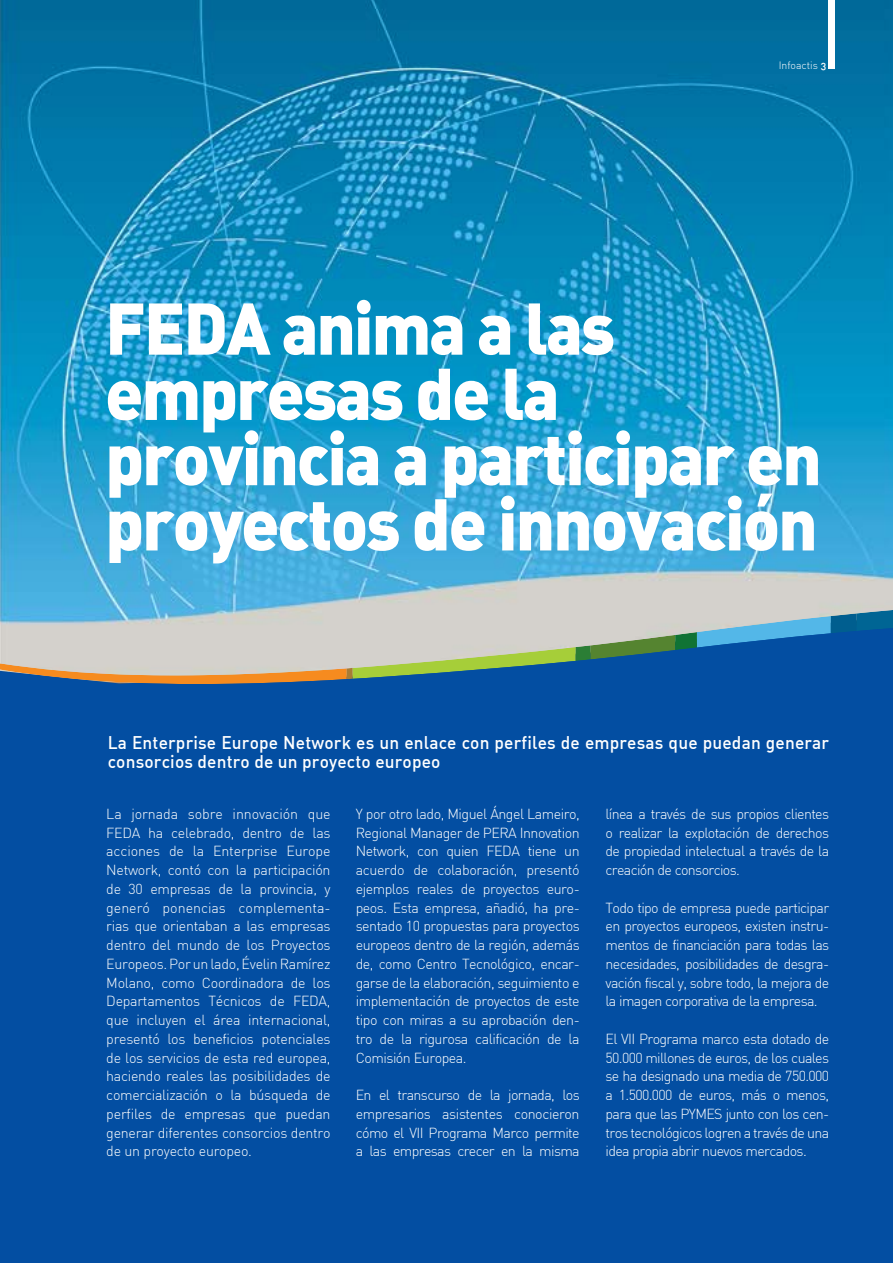
<style>
.page{position:relative;width:893px;height:1263px;background:#fff}
.page>*{position:absolute;margin:0;border:0;box-sizing:border-box;transform-origin:0 0}
.t1{font:900 72px/65.2px "DIN Alternate";letter-spacing:-.03em;color:#fff;scale:.95 1}
.t2{font:500 18px/19.5px "DIN Alternate";letter-spacing:.01em;color:#fff;scale:.96 1}
.t3{font:300 14.25px/18.8px "DIN";letter-spacing:-.045em;color:#fff;text-align:justify}
.t4{font:300 10.5px "DIN Alternate";color:#fff}
</style>
<div class="page">
<img style="left:0;top:0;width:893px;height:609px">
<div style="left:829px;top:0;width:6px;height:69px;background:#fff"></div>
<div style="left:0;top:684px;width:893px;height:579px;background:#034ea2"></div>
<svg style="left:0;top:609px;width:893px;height:75px;background:#8ea6b0"></svg>
<svg style="left:821px;top:62px;width:5px;height:8px"></svg>
<p class="t4" style="left:779px;top:59px;width:41px">Infoactis</p>
<h1 class="t1" style="left:105px;top:292px;width:756px">FEDA anima a las empresas de la provincia a participar en proyectos de innovación</h1>
<p class="t2" style="left:108px;top:732px;width:753px">La Enterprise Europe Network es un enlace con perfiles de empresas que puedan generar consorcios dentro de un proyecto europeo</p>
<p class="t3" style="left:106px;top:804px;width:226px">La jornada sobre innovación que FEDA ha celebrado, dentro de las acciones de la Enterprise Europe Network, contó con la participación de 30 empresas de la provincia, y generó ponencias complementa&shy;rias que orientaban a las empresas dentro del mundo de los Proyectos Europeos. Por un lado, Évelin Ramírez Molano, como Coordinadora de los Departamentos Técnicos de FEDA, que incluyen el área internacional, presentó los beneficios potenciales de los servicios de esta red europea, haciendo reales las posibilidades de comercialización o la búsqueda de perfiles de empresas que puedan generar diferentes consorcios dentro de un proyecto europeo.</p>
<p class="t3" style="left:356px;top:804px;width:225px">Y por otro lado, Miguel Ángel Lameiro, Regional Manager de PERA Innovation Network, con quien FEDA tiene un acuerdo de colaboración, presentó ejemplos reales de proyectos euro&shy;peos. Esta empresa, añadió, ha pre&shy;sentado 10 propuestas para proyectos europeos dentro de la región, además de, como Centro Tecnológico, encar&shy;garse de la elaboración, seguimiento e implementación de proyectos de este tipo con miras a su aprobación den&shy;tro de la rigurosa calificación de la Comisión Europea.</p>
<p class="t3" style="left:356px;top:1085px;width:225px">En el transcurso de la jornada, los empresarios asistentes conocieron cómo el VII Programa Marco permite a las empresas crecer en la misma</p>
<p class="t3" style="left:605px;top:804px;width:225px">línea a través de sus propios clientes o realizar la explotación de derechos de propiedad intelectual a través de la creación de consorcios.</p>
<p class="t3" style="left:605px;top:898px;width:225px">Todo tipo de empresa puede participar en proyectos europeos, existen instru&shy;mentos de financiación para todas las necesidades, posibilidades de desgra&shy;vación fiscal y, sobre todo, la mejora de la imagen corporativa de la empresa.</p>
<p class="t3" style="left:605px;top:1029px;width:225px">El VII Programa marco esta dotado de 50.000 millones de euros, de los cuales se ha designado una media de 750.000 a 1.500.000 de euros, más o menos, para que las PYMES junto con los cen&shy;tros tecnológicos logren a través de una idea propia abrir nuevos mercados.</p>
</div>
